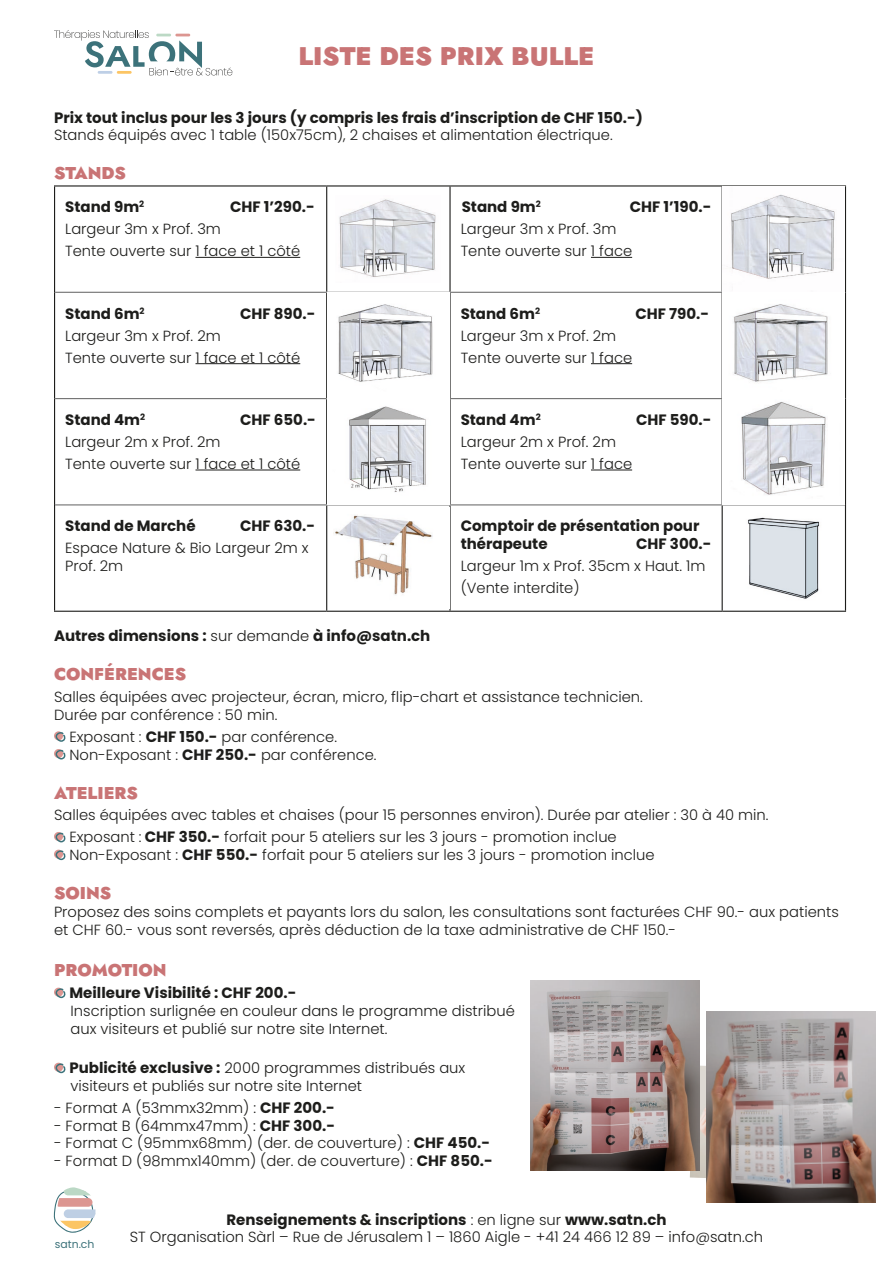
<style>
.page{position:relative;width:893px;height:1263px;background:#fff}
.page>*{position:absolute;margin:0;border:0;box-sizing:border-box;transform-origin:0 0}
.para{font:25.5px "Jost";color:#c97475}
.para-2{font:17.1px "Jost";color:#c97475}
.para-3{font:700 15px/17.7px "Poppins";color:#1d1d1b}
.para-4{font:300 14.7px/17.7px "Poppins";color:#1d1d1b}
.t1{font:10.8px "Poppins";color:#3c727a}
.s1{font-weight:300;font-size:14.7px}
.s2{font-weight:700;font-size:15px}
</style>
<div class="page">
<hr style="left:54px;top:185px;width:273px;height:2px;background:#1d1d1b">
<hr style="left:54px;top:187px;width:1px;height:105px;background:#1d1d1b">
<hr style="left:327px;top:185px;width:123px;height:2px;background:#1d1d1b">
<hr style="left:326px;top:187px;width:1px;height:105px;background:#1d1d1b">
<hr style="left:450px;top:185px;width:272px;height:2px;background:#1d1d1b">
<hr style="left:449px;top:187px;width:2px;height:105px;background:#1d1d1b">
<hr style="left:722px;top:185px;width:124px;height:2px;background:#1d1d1b">
<hr style="left:722px;top:187px;width:1px;height:105px;background:#1d1d1b">
<hr style="left:845px;top:187px;width:1px;height:105px;background:#1d1d1b">
<hr style="left:54px;top:292px;width:1px;height:107px;background:#1d1d1b">
<hr style="left:326px;top:293px;width:1px;height:105px;background:#1d1d1b">
<hr style="left:449px;top:293px;width:2px;height:105px;background:#1d1d1b">
<hr style="left:722px;top:293px;width:1px;height:105px;background:#1d1d1b">
<hr style="left:845px;top:292px;width:1px;height:107px;background:#1d1d1b">
<hr style="left:54px;top:399px;width:1px;height:106px;background:#1d1d1b">
<hr style="left:326px;top:399px;width:1px;height:105px;background:#1d1d1b">
<hr style="left:449px;top:399px;width:2px;height:105px;background:#1d1d1b">
<hr style="left:722px;top:399px;width:1px;height:105px;background:#1d1d1b">
<hr style="left:845px;top:399px;width:1px;height:106px;background:#1d1d1b">
<hr style="left:54px;top:505px;width:1px;height:106px;background:#1d1d1b">
<hr style="left:326px;top:505px;width:1px;height:106px;background:#1d1d1b">
<hr style="left:449px;top:505px;width:2px;height:106px;background:#1d1d1b">
<hr style="left:722px;top:505px;width:1px;height:106px;background:#1d1d1b">
<hr style="left:845px;top:505px;width:1px;height:106px;background:#1d1d1b">
<hr style="left:54px;top:611px;width:273px;height:1px;background:#1d1d1b">
<hr style="left:327px;top:611px;width:123px;height:1px;background:#1d1d1b">
<hr style="left:450px;top:611px;width:272px;height:1px;background:#1d1d1b">
<hr style="left:722px;top:611px;width:124px;height:1px;background:#1d1d1b">
<hr style="left:55px;top:292px;width:272px;height:1px;background:#717171">
<hr style="left:327px;top:292px;width:123px;height:1px;background:#717171">
<hr style="left:450px;top:292px;width:272px;height:1px;background:#717171">
<hr style="left:722px;top:292px;width:123px;height:1px;background:#717171">
<hr style="left:55px;top:398px;width:272px;height:1px;background:#717171">
<hr style="left:327px;top:398px;width:123px;height:1px;background:#717171">
<hr style="left:450px;top:398px;width:272px;height:1px;background:#717171">
<hr style="left:722px;top:398px;width:123px;height:1px;background:#717171">
<hr style="left:55px;top:504px;width:272px;height:1px;background:#717171">
<hr style="left:327px;top:504px;width:123px;height:1px;background:#717171">
<hr style="left:450px;top:504px;width:272px;height:1px;background:#717171">
<hr style="left:722px;top:504px;width:123px;height:1px;background:#717171">
<hr style="left:195px;top:257px;width:105px;height:1px;background:#1d1d1b">
<img style="left:339px;top:199px;width:97px;height:78px">
<hr style="left:591px;top:257px;width:41px;height:1px;background:#1d1d1b">
<img style="left:723px;top:194px;width:122px;height:301px">
<hr style="left:195px;top:363px;width:105px;height:1px;background:#1d1d1b">
<img style="left:327px;top:304px;width:122px;height:188px">
<hr style="left:591px;top:363px;width:41px;height:1px;background:#1d1d1b">
<hr style="left:195px;top:470px;width:105px;height:1px;background:#1d1d1b">
<hr style="left:591px;top:470px;width:41px;height:1px;background:#1d1d1b">
<img style="left:333px;top:515px;width:100px;height:80px">
<img style="left:748px;top:517px;width:71px;height:82px">
<svg style="left:55px;top:732px;width:11px;height:10px"></svg>
<svg style="left:55px;top:750px;width:11px;height:10px"></svg>
<svg style="left:55px;top:833px;width:11px;height:10px"></svg>
<svg style="left:55px;top:851px;width:11px;height:10px"></svg>
<img style="left:690px;top:1065px;width:16px;height:113px">
<svg style="left:54px;top:30px;width:178px;height:45px"></svg>
<img style="left:706px;top:1012px;width:170px;height:190px">
<img style="left:531px;top:981px;width:168px;height:189px">
<svg style="left:55px;top:989px;width:11px;height:10px"></svg>
<svg style="left:55px;top:1064px;width:11px;height:10px"></svg>
<svg style="left:53px;top:1187px;width:43px;height:46px"></svg>
<p class="para" style="left:299px;top:39px;width:297px">LISTE DES PRIX BULLE</p>
<p class="para-3" style="left:54px;top:109px;width:590px">Prix tout inclus pour les 3 jours (y compris les frais d’inscription de CHF 150.-)</p>
<p class="para-4" style="left:54px;top:126px;width:560px">Stands équipés avec 1 table (150x75cm), 2 chaises et alimentation électrique.</p>
<p class="para-2" style="left:54px;top:162px;width:74px">STANDS</p>
<p class="para-3" style="left:65px;top:198px;width:81px">Stand 9m<sup>2</sup></p>
<p class="para-3" style="left:230px;top:198px;width:86px">CHF 1’290.-</p>
<p class="para-4" style="left:65px;top:220px;width:157px">Largeur 3m x Prof. 3m</p>
<p class="para-4" style="left:65px;top:242px;width:237px">Tente ouverte sur 1 face et 1 côté</p>
<p class="para-3" style="left:462px;top:198px;width:81px">Stand 9m<sup>2</sup></p>
<p class="para-3" style="left:630px;top:198px;width:83px">CHF 1’190.-</p>
<p class="para-4" style="left:461px;top:220px;width:157px">Largeur 3m x Prof. 3m</p>
<p class="para-4" style="left:461px;top:242px;width:173px">Tente ouverte sur 1 face</p>
<p class="para-3" style="left:65px;top:305px;width:81px">Stand 6m<sup>2</sup></p>
<p class="para-3" style="left:240px;top:305px;width:77px">CHF 890.-</p>
<p class="para-4" style="left:65px;top:327px;width:157px">Largeur 3m x Prof. 2m</p>
<p class="para-4" style="left:65px;top:349px;width:237px">Tente ouverte sur 1 face et 1 côté</p>
<p class="para-3" style="left:65px;top:411px;width:81px">Stand 4m<sup>2</sup></p>
<p class="para-3" style="left:240px;top:411px;width:77px">CHF 650.-</p>
<p class="para-4" style="left:65px;top:433px;width:157px">Largeur 2m x Prof. 2m</p>
<p class="para-4" style="left:65px;top:455px;width:237px">Tente ouverte sur 1 face et 1 côté</p>
<p class="para-3" style="left:65px;top:517px;width:132px">Stand de Marché</p>
<p class="para-3" style="left:240px;top:517px;width:77px">CHF 630.-</p>
<p class="para-4" style="left:65px;top:539px;width:245px">Espace Nature &amp; Bio Largeur 2m x<br>Prof. 2m</p>
<p class="para-3" style="left:461px;top:305px;width:81px">Stand 6m<sup>2</sup></p>
<p class="para-3" style="left:635px;top:305px;width:75px">CHF 790.-</p>
<p class="para-4" style="left:461px;top:327px;width:157px">Largeur 3m x Prof. 2m</p>
<p class="para-4" style="left:461px;top:349px;width:173px">Tente ouverte sur 1 face</p>
<p class="para-3" style="left:461px;top:411px;width:82px">Stand 4m<sup>2</sup></p>
<p class="para-3" style="left:636px;top:411px;width:77px">CHF 590.-</p>
<p class="para-4" style="left:461px;top:433px;width:157px">Largeur 2m x Prof. 2m</p>
<p class="para-4" style="left:461px;top:455px;width:173px">Tente ouverte sur 1 face</p>
<p class="para-3" style="left:461px;top:517px;width:240px">Comptoir de présentation pour thérapeute</p>
<p class="para-3" style="left:636px;top:535px;width:77px">CHF 300.-</p>
<p class="para-4" style="left:461px;top:557px;width:246px">Largeur 1m x Prof. 35cm x Haut. 1m</p>
<p class="para-4" style="left:461px;top:579px;width:120px">(Vente interdite)</p>
<p class="para-3" style="left:54px;top:627px;width:378px">Autres dimensions : <span class="s1">sur demande</span> à info@satn.ch</p>
<p class="para-2" style="left:54px;top:663px;width:134px">CONFÉRENCES</p>
<p class="para-4" style="left:54px;top:688px;width:590px">Salles équipées avec projecteur, écran, micro, flip-chart et assistance technicien.<br>Durée par conférence : 50 min.</p>
<p class="para-4" style="left:69px;top:728px;width:309px">Exposant : <span class="s2">CHF 150.-</span> par conférence.<br>Non-Exposant : <span class="s2">CHF 250.-</span> par conférence.</p>
<p class="para-2" style="left:54px;top:781px;width:85px">ATELIERS</p>
<p class="para-4" style="left:54px;top:806px;width:716px">Salles équipées avec tables et chaises (pour 15 personnes environ). Durée par atelier : 30 à 40 min.</p>
<p class="para-4" style="left:69px;top:828px;width:587px">Exposant : <span class="s2">CHF 350.-</span> forfait pour 5 ateliers sur les 3 jours - promotion inclue<br>Non-Exposant : <span class="s2">CHF 550.-</span> forfait pour 5 ateliers sur les 3 jours - promotion inclue</p>
<p class="para-2" style="left:54px;top:881px;width:59px">SOINS</p>
<p class="para-4" style="left:54px;top:903px;width:786px">Proposez des soins complets et payants lors du salon, les consultations sont facturées CHF 90.- aux patients et CHF 60.- vous sont reversés, après déduction de la taxe administrative de CHF 150.-</p>
<p class="para-2" style="left:54px;top:958px;width:114px">PROMOTION</p>
<p class="para-3" style="left:69px;top:984px;width:228px">Meilleure Visibilité : CHF 200.-</p>
<p class="para-4" style="left:70px;top:1002px;width:446px">Inscription surlignée en couleur dans le programme distribué aux visiteurs et publié sur notre site Internet.</p>
<p class="para-4" style="left:69px;top:1059px;width:397px"><span class="s2">Publicité exclusive :</span> 2000 programmes distribués aux visiteurs et publiés sur notre site Internet</p>
<p class="para-4" style="left:54px;top:1099px;width:282px">- Format A (53mmx32mm) : <span class="s2">CHF 200.-</span></p>
<p class="para-4" style="left:54px;top:1116px;width:283px">- Format B (64mmx47mm) : <span class="s2">CHF 300.-</span></p>
<p class="para-4" style="left:54px;top:1134px;width:438px">- Format C (95mmx68mm) (der. de couverture) : <span class="s2">CHF 450.-</span></p>
<p class="para-4" style="left:54px;top:1152px;width:440px">- Format D (98mmx140mm) (der. de couverture) : <span class="s2">CHF 850.-</span></p>
<p class="t1" style="left:55px;top:1238px;width:41px">satn.ch</p>
<p class="para-3" style="left:226px;top:1211px;width:442px">Renseignements &amp; inscriptions <span class="s1">: en ligne sur</span> www.satn.ch</p>
<p class="para-4" style="left:130px;top:1228px;width:635px">ST Organisation Sàrl – Rue de Jérusalem 1 – 1860 Aigle - +41 24 466 12 89 – info@satn.ch</p>
</div>
